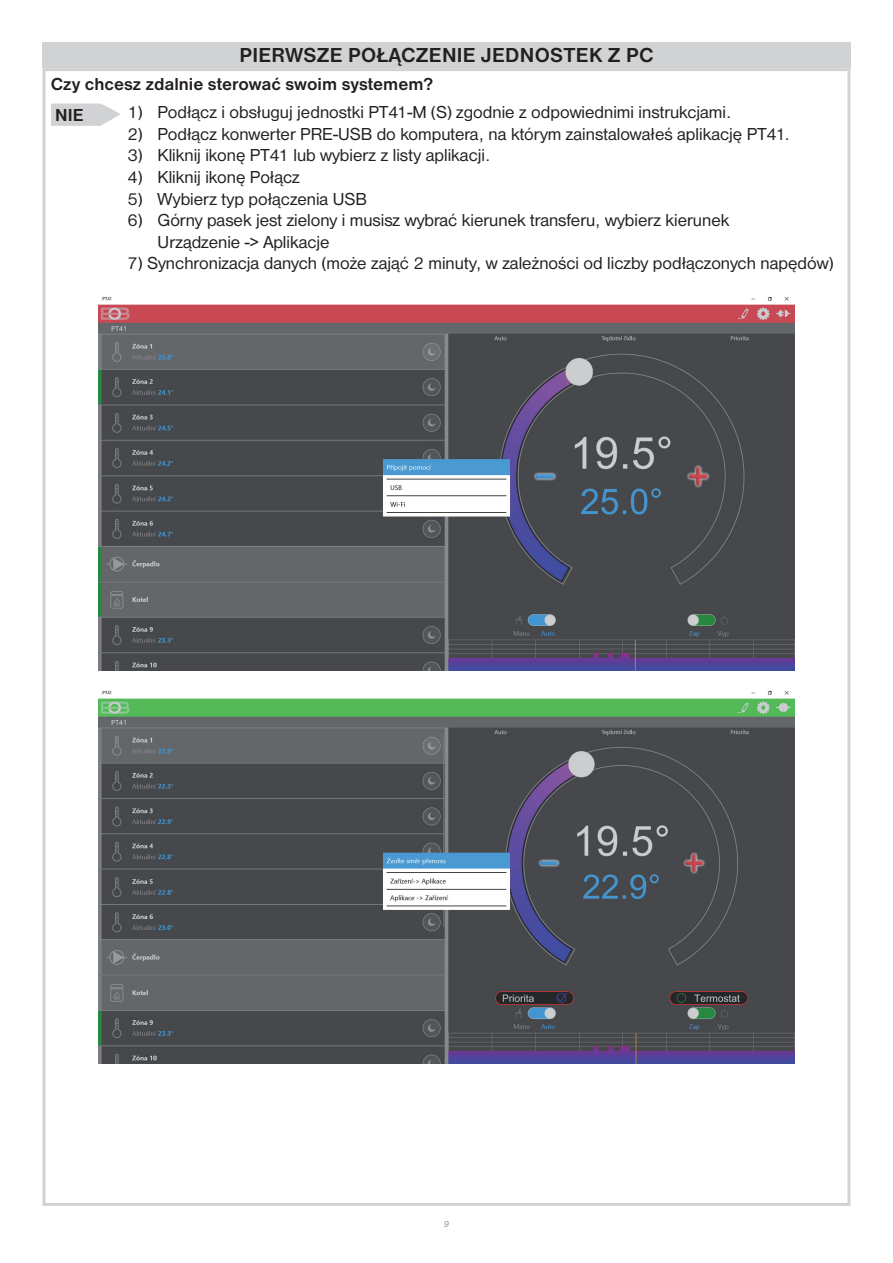
<style>
.page{position:relative;width:893px;height:1263px;background:#fff}
.page>*{position:absolute;margin:0;border:0;box-sizing:border-box;transform-origin:0 0}
.t1{font:700 21px "Nimbus Sans DOT";letter-spacing:.015em;color:#231f20}
.t2{font:18px/21.6px "Nimbus Sans DOT";color:#231f20}
.t3{font:700 18px/31.2px "Nimbus Sans DOT";color:#231f20}
.t4{font:italic 9px "Nimbus Sans DOT";color:#939598}
</style>
<div class="page">
<div style="left:42px;top:43px;width:808px;height:25px;background:#d1d2d4"></div>
<svg style="left:51px;top:103px;width:70px;height:23px;background:#d8d9db"></svg>
<img style="left:99px;top:297px;width:695px;height:373px">
<img style="left:99px;top:691px;width:695px;height:373px">
<p class="t1" style="left:239px;top:48px;width:416px">PIERWSZE POŁĄCZENIE JEDNOSTEK Z PC</p>
<p class="t2" style="left:128px;top:103px;width:605px">1) Podłącz i obsługuj jednostki PT41-M (S) zgodnie z odpowiednimi instrukcjami.</p>
<p class="t2" style="left:128px;top:124px;width:664px">2) Podłącz konwerter PRE-USB do komputera, na którym zainstalowałeś aplikację PT41.</p>
<p class="t2" style="left:128px;top:146px;width:364px">3) Kliknij ikonę PT41 lub wybierz z listy aplikacji.</p>
<p class="t2" style="left:128px;top:168px;width:174px">4) Kliknij ikonę Połącz</p>
<p class="t2" style="left:128px;top:189px;width:241px">5) Wybierz typ połączenia USB</p>
<p class="t2" style="left:158px;top:211px;width:573px;text-indent:-30px">6) Górny pasek jest zielony i musisz wybrać kierunek transferu, wybierz kierunek<br>Urządzenie -&gt; Aplikacje</p>
<p class="t2" style="left:128px;top:254px;width:707px">7) Synchronizacja danych (może zająć 2 minuty, w zależności od liczby podłączonych napędów)</p>
<p class="t3" style="left:51px;top:70px;width:384px">Czy chcesz zdalnie sterować swoim systemem?<br>NIE</p>
<p class="t4" style="left:444px;top:1220px;width:7px">9</p>
</div>
